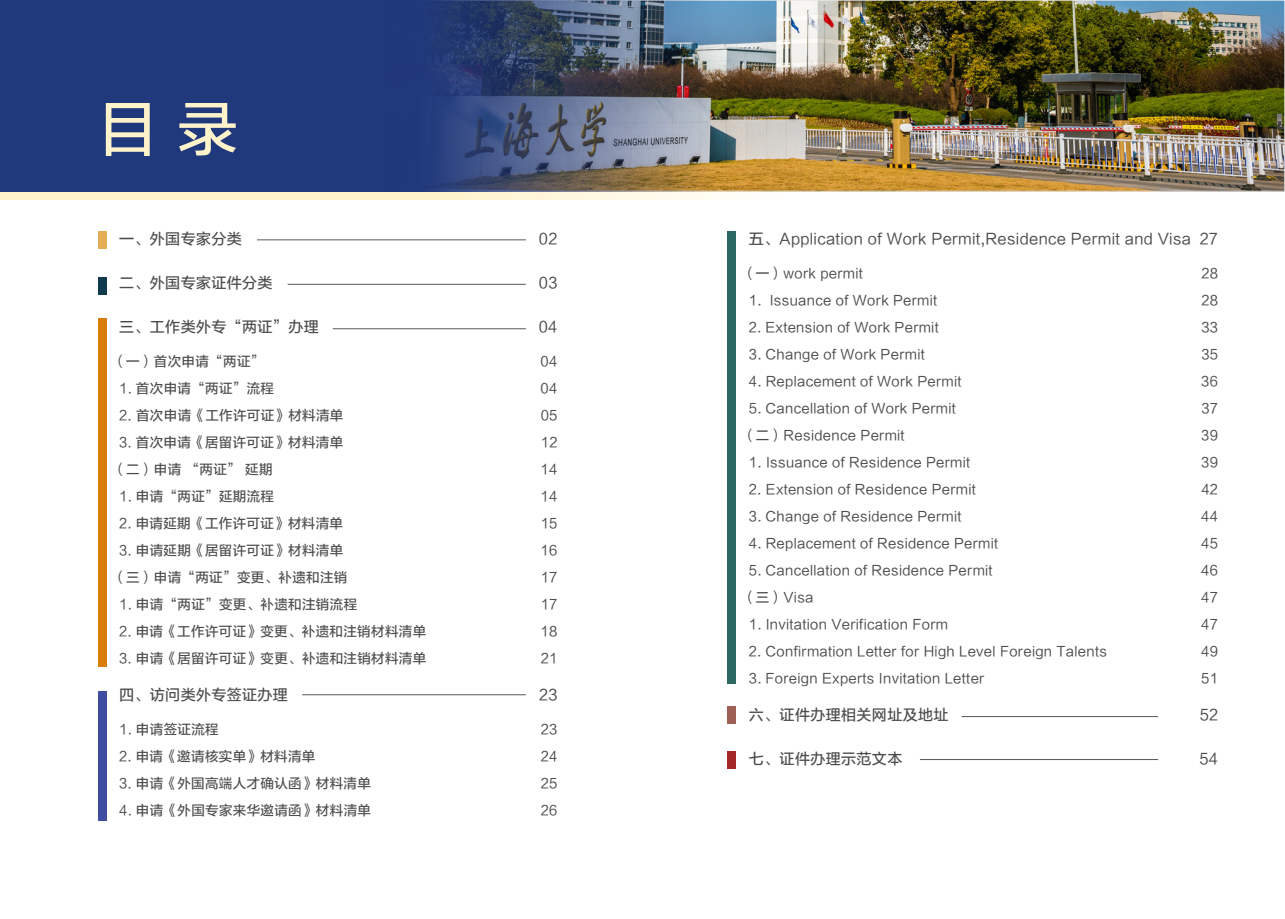
<style>
.page{position:relative;width:1285px;height:919px;background:#fff}
.page>*{position:absolute;margin:0;border:0;box-sizing:border-box;transform-origin:0 0}
.内文092825五缩进{font:60px "FZLTH4 K GBK1 0";color:#fff3cb}
.t1{font:15px "FZLTH4 K GBK1 0";letter-spacing:.025em;color:#4b4c4d}
.t2{font:13.5px "FZLTH4 K GBK1 0";letter-spacing:.025em;color:#4b4c4d}
</style>
<div class="page">
<svg style="left:0;top:191px;width:1284px;height:9px"></svg>
<div style="left:0;top:0;width:1284px;height:191px;background:#20397c"></div>
<div style="left:98px;top:231px;width:8px;height:18px;background:#e3ae51"></div>
<div style="left:98px;top:277px;width:8px;height:17px;background:#0f394c"></div>
<div style="left:98px;top:318px;width:8px;height:348px;background:#da7c0b"></div>
<div style="left:98px;top:690px;width:8px;height:130px;background:#3f4ca1"></div>
<div style="left:727px;top:231px;width:9px;height:452px;background:#2c6862"></div>
<div style="left:727px;top:706px;width:9px;height:17px;background:#9e6055"></div>
<div style="left:727px;top:750px;width:9px;height:18px;background:#a52828"></div>
<hr style="left:257px;top:239px;width:269px;height:1px;background:#57585a">
<hr style="left:287px;top:284px;width:239px;height:1px;background:#57585a">
<hr style="left:333px;top:328px;width:193px;height:1px;background:#57585a">
<hr style="left:302px;top:694px;width:224px;height:1px;background:#57585a">
<hr style="left:961px;top:716px;width:196px;height:1px;background:#57585a">
<hr style="left:919px;top:759px;width:238px;height:1px;background:#57585a">
<img style="left:438px;top:2px;width:844px;height:187px">
<p class="内文092825五缩进" style="left:98px;top:96px;width:141px">目录</p>
<p class="t1" style="left:119px;top:230px;width:124px">一、外国专家分类</p>
<p class="t1" style="left:539px;top:230px;width:20px">02</p>
<p class="t1" style="left:119px;top:274px;width:155px">二、外国专家证件分类</p>
<p class="t1" style="left:538px;top:274px;width:20px">03</p>
<p class="t1" style="left:119px;top:318px;width:201px">三、工作类外专“两证”办理</p>
<p class="t1" style="left:538px;top:318px;width:20px">04</p>
<p class="t2" style="left:112px;top:354px;width:153px">（一）首次申请“两证”</p>
<p class="t2" style="left:540px;top:354px;width:18px">04</p>
<p class="t2" style="left:119px;top:381px;width:156px">1. 首次申请“两证”流程</p>
<p class="t2" style="left:540px;top:381px;width:18px">04</p>
<p class="t2" style="left:119px;top:408px;width:226px">2. 首次申请《工作许可证》材料清单</p>
<p class="t2" style="left:540px;top:408px;width:18px">05</p>
<p class="t2" style="left:119px;top:435px;width:225px">3. 首次申请《居留许可证》材料清单</p>
<p class="t2" style="left:540px;top:435px;width:18px">12</p>
<p class="t2" style="left:112px;top:462px;width:162px">（二）申请 “两证” 延期</p>
<p class="t2" style="left:540px;top:462px;width:18px">14</p>
<p class="t2" style="left:119px;top:489px;width:156px">1. 申请“两证”延期流程</p>
<p class="t2" style="left:540px;top:489px;width:18px">14</p>
<p class="t2" style="left:119px;top:516px;width:225px">2. 申请延期《工作许可证》材料清单</p>
<p class="t2" style="left:540px;top:516px;width:18px">15</p>
<p class="t2" style="left:119px;top:543px;width:225px">3. 申请延期《居留许可证》材料清单</p>
<p class="t2" style="left:540px;top:543px;width:18px">16</p>
<p class="t2" style="left:112px;top:570px;width:236px">（三）申请“两证”变更、补遗和注销</p>
<p class="t2" style="left:540px;top:570px;width:18px">17</p>
<p class="t2" style="left:119px;top:597px;width:239px">1. 申请“两证”变更、补遗和注销流程</p>
<p class="t2" style="left:540px;top:597px;width:18px">17</p>
<p class="t2" style="left:119px;top:624px;width:308px">2. 申请《工作许可证》变更、补遗和注销材料清单</p>
<p class="t2" style="left:540px;top:624px;width:18px">18</p>
<p class="t2" style="left:119px;top:651px;width:308px">3. 申请《居留许可证》变更、补遗和注销材料清单</p>
<p class="t2" style="left:540px;top:651px;width:18px">21</p>
<p class="t1" style="left:119px;top:686px;width:170px">四、访问类外专签证办理</p>
<p class="t1" style="left:539px;top:686px;width:20px">23</p>
<p class="t2" style="left:119px;top:722px;width:101px">1. 申请签证流程</p>
<p class="t2" style="left:541px;top:722px;width:18px">23</p>
<p class="t2" style="left:119px;top:749px;width:198px">2. 申请《邀请核实单》材料清单</p>
<p class="t2" style="left:540px;top:749px;width:18px">24</p>
<p class="t2" style="left:119px;top:776px;width:253px">3. 申请《外国高端人才确认函》材料清单</p>
<p class="t2" style="left:541px;top:776px;width:18px">25</p>
<p class="t2" style="left:119px;top:803px;width:253px">4. 申请《外国专家来华邀请函》材料清单</p>
<p class="t2" style="left:540px;top:803px;width:18px">26</p>
<p class="t1" style="left:748px;top:230px;width:470px">五、Application of Work Permit,Residence Permit and Visa 27</p>
<p class="t2" style="left:742px;top:266px;width:122px">（一）work permit</p>
<p class="t2" style="left:1200px;top:266px;width:18px">28</p>
<p class="t2" style="left:748px;top:293px;width:190px">1. Issuance of Work Permit</p>
<p class="t2" style="left:1200px;top:293px;width:18px">28</p>
<p class="t2" style="left:748px;top:320px;width:191px">2. Extension of Work Permit</p>
<p class="t2" style="left:1201px;top:320px;width:18px">33</p>
<p class="t2" style="left:748px;top:347px;width:177px">3. Change of Work Permit</p>
<p class="t2" style="left:1201px;top:347px;width:18px">35</p>
<p class="t2" style="left:748px;top:374px;width:214px">4. Replacement of Work Permit</p>
<p class="t2" style="left:1200px;top:374px;width:18px">36</p>
<p class="t2" style="left:748px;top:401px;width:208px">5. Cancellation of Work Permit</p>
<p class="t2" style="left:1201px;top:401px;width:18px">37</p>
<p class="t2" style="left:742px;top:428px;width:164px">（二）Residence Permit</p>
<p class="t2" style="left:1200px;top:428px;width:18px">39</p>
<p class="t2" style="left:748px;top:455px;width:223px">1. Issuance of Residence Permit</p>
<p class="t2" style="left:1200px;top:455px;width:18px">39</p>
<p class="t2" style="left:748px;top:482px;width:228px">2. Extension of Residence Permit</p>
<p class="t2" style="left:1201px;top:482px;width:18px">42</p>
<p class="t2" style="left:748px;top:509px;width:214px">3. Change of Residence Permit</p>
<p class="t2" style="left:1200px;top:509px;width:18px">44</p>
<p class="t2" style="left:748px;top:536px;width:251px">4. Replacement of Residence Permit</p>
<p class="t2" style="left:1200px;top:536px;width:18px">45</p>
<p class="t2" style="left:748px;top:563px;width:245px">5. Cancellation of Residence Permit</p>
<p class="t2" style="left:1200px;top:563px;width:18px">46</p>
<p class="t2" style="left:742px;top:590px;width:73px">（三）Visa</p>
<p class="t2" style="left:1200px;top:590px;width:18px">47</p>
<p class="t2" style="left:748px;top:617px;width:201px">1. Invitation Verification Form</p>
<p class="t2" style="left:1200px;top:617px;width:18px">47</p>
<p class="t2" style="left:748px;top:644px;width:359px">2. Confirmation Letter for High Level Foreign Talents</p>
<p class="t2" style="left:1200px;top:644px;width:18px">49</p>
<p class="t2" style="left:748px;top:671px;width:237px">3. Foreign Experts Invitation Letter</p>
<p class="t2" style="left:1200px;top:671px;width:18px">51</p>
<p class="t1" style="left:748px;top:706px;width:201px">六、证件办理相关网址及地址</p>
<p class="t1" style="left:1199px;top:706px;width:20px">52</p>
<p class="t1" style="left:748px;top:750px;width:155px">七、证件办理示范文本</p>
<p class="t1" style="left:1199px;top:750px;width:20px">54</p>
</div>
